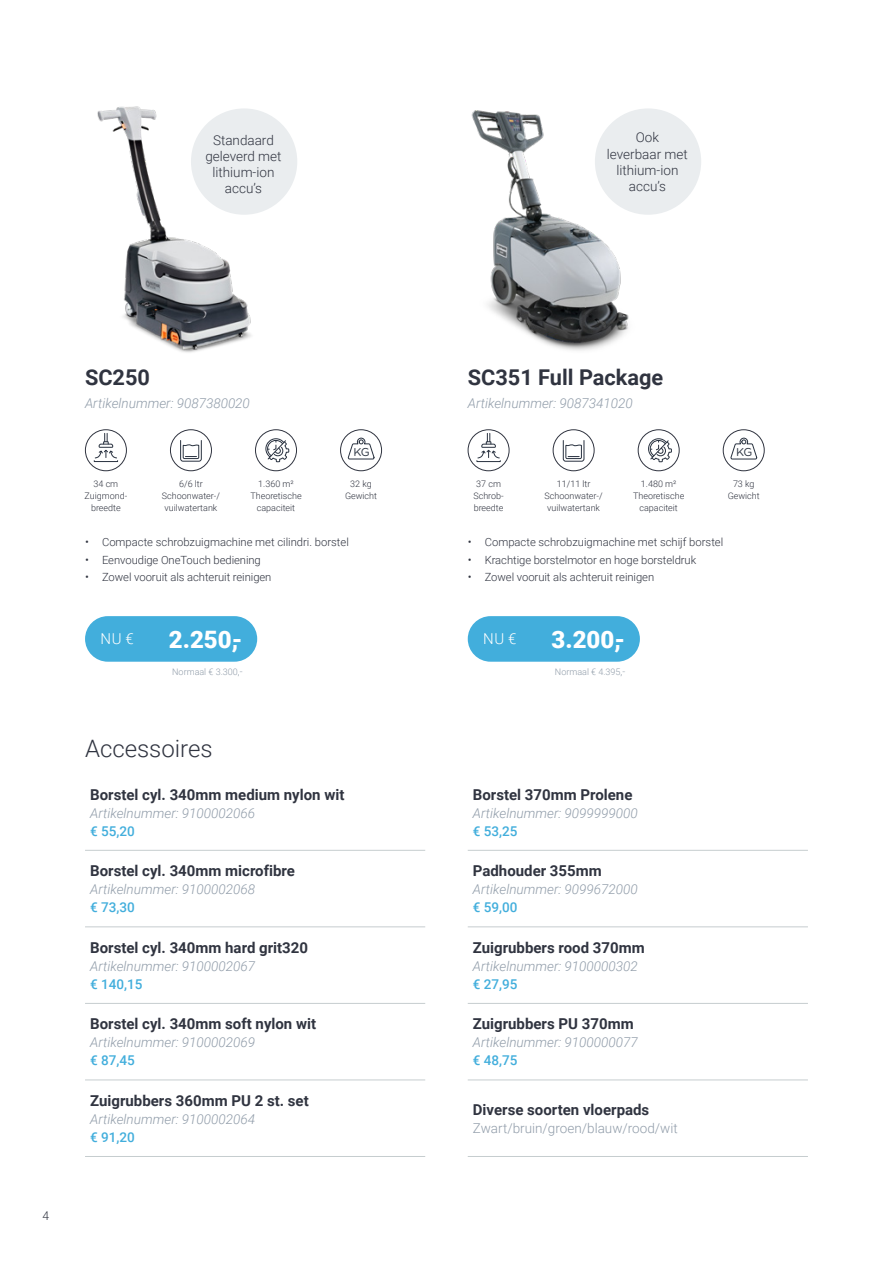
<style>
.page{position:relative;width:893px;height:1263px;background:#fff}
.page>*{position:absolute;margin:0;border:0;box-sizing:border-box;transform-origin:0 0}
.t1{font:900 24px "Roboto";color:#fff}
.t2{font:300 24px "Roboto";color:#303440}
.t3{font:700 21.75px "Roboto";color:#303440}
.t4{font:700 15px "Roboto";color:#303440}
.t5{font:300 15px "Roboto";color:#fff}
.t6{font:italic 300 13.5px "Roboto";color:#909ca9}
.t7{font:300 13.5px/16.2px "Roboto";color:#303440;text-align:center}
.t8{font:500 13.5px "Roboto";color:#42aedc}
.t9{font:300 13.5px "Roboto";color:#909ca9}
.t10{font:300 12px "Roboto";color:#303440}
.t11{font:11.4px "Gotham Rounded";color:#28313f}
.t12{font:300 11.25px "Roboto";letter-spacing:-.005em;color:#303440}
.t13{font:300 9px/12px "Roboto";color:#303440;text-align:center}
.t14{font:300 9px "Roboto";color:#909ca9}
.s1{font-size:12px}
.s2{font-size:9.9px}
</style>
<div class="page">
<img style="left:97px;top:106px;width:154px;height:247px">
<img style="left:471px;top:110px;width:158px;height:241px">
<hr style="left:85px;top:850px;width:340px;height:1px;background:#c6cdcf">
<hr style="left:85px;top:926px;width:340px;height:1px;background:#c6cdcf">
<hr style="left:85px;top:1003px;width:340px;height:1px;background:#c6cdcf">
<hr style="left:85px;top:1080px;width:340px;height:1px;background:#c6cdcf">
<hr style="left:85px;top:1156px;width:340px;height:1px;background:#c6cdcf">
<hr style="left:468px;top:850px;width:340px;height:1px;background:#c6cdcf">
<hr style="left:468px;top:926px;width:340px;height:1px;background:#c6cdcf">
<hr style="left:468px;top:1003px;width:340px;height:1px;background:#c6cdcf">
<hr style="left:468px;top:1080px;width:340px;height:1px;background:#c6cdcf">
<hr style="left:468px;top:1156px;width:340px;height:1px;background:#c6cdcf">
<svg style="left:180px;top:440px;width:22px;height:22px"></svg>
<div style="left:170px;top:429px;width:42px;height:42px;border:1px solid #303440;border-radius:50%"></div>
<svg style="left:265px;top:438px;width:25px;height:24px"></svg>
<div style="left:255px;top:429px;width:42px;height:42px;border:1px solid #303440;border-radius:50%"></div>
<svg style="left:347px;top:437px;width:28px;height:23px"></svg>
<div style="left:340px;top:429px;width:42px;height:42px;border:1px solid #303440;border-radius:50%"></div>
<div style="left:94px;top:460px;width:24px;height:2px;border:1px solid #28313f"></div>
<svg style="left:94px;top:433px;width:24px;height:26px"></svg>
<div style="left:85px;top:429px;width:42px;height:42px;border:1px solid #303440;border-radius:50%"></div>
<svg style="left:730px;top:437px;width:28px;height:23px"></svg>
<div style="left:723px;top:429px;width:42px;height:42px;border:1px solid #303440;border-radius:50%"></div>
<svg style="left:562px;top:440px;width:23px;height:22px"></svg>
<div style="left:553px;top:429px;width:41px;height:42px;border:1px solid #303440;border-radius:50%"></div>
<svg style="left:648px;top:438px;width:24px;height:25px"></svg>
<div style="left:638px;top:429px;width:42px;height:42px;border:1px solid #303440;border-radius:50%"></div>
<div style="left:476px;top:460px;width:25px;height:2px;border:1px solid #28313f"></div>
<svg style="left:477px;top:433px;width:23px;height:26px"></svg>
<div style="left:468px;top:429px;width:41px;height:42px;border:1px solid #303440;border-radius:50%"></div>
<div style="left:595px;top:108px;width:106px;height:107px;background:#eaedef;border-radius:50%"></div>
<div style="left:191px;top:108px;width:106px;height:107px;background:#eaedef;border-radius:50%"></div>
<div style="left:85px;top:616px;width:172px;height:46px;background:#42aedc;border-radius:23px"></div>
<div style="left:468px;top:616px;width:172px;height:46px;background:#42aedc;border-radius:23px"></div>
<p class="t7" style="left:205px;top:131px;width:78px">Standaard geleverd met lithium-ion accu’s</p>
<p class="t10" style="left:43px;top:1208px;width:8px">4</p>
<h2 class="t3" style="left:85px;top:362px;width:67px">SC250</h2>
<p class="t6" style="left:85px;top:394px;width:166px">Artikelnummer: 9087380020</p>
<p class="t11" style="left:353px;top:444px;width:18px">KG</p>
<p class="t13" style="left:162px;top:478px;width:60px">6/6 ltr<br>Schoonwater-/ vuilwatertank</p>
<p class="t13" style="left:250px;top:478px;width:53px">1.360 m²<br>Theoretische capaciteit</p>
<p class="t13" style="left:345px;top:478px;width:34px">32 kg<br>Gewicht</p>
<p class="t13" style="left:85px;top:478px;width:44px">34 cm<br>Zuigmond&shy;breedte</p>
<p class="t12" style="left:85px;top:534px;width:265px"><span class="s1">•</span> Compacte schrobzuigmachine met cilindri. borstel</p>
<p class="t12" style="left:85px;top:552px;width:177px"><span class="s1">•</span> Eenvoudige OneTouch bediening</p>
<p class="t12" style="left:85px;top:569px;width:188px"><span class="s1">•</span> Zowel vooruit als achteruit reinigen</p>
<p class="t5" style="left:101px;top:628px;width:35px">NU €</p>
<h1 class="t1" style="left:169px;top:622px;width:75px">2.250,-</h1>
<p class="t14" style="left:172px;top:665px;width:72px">Normaal € 3.300<span class="s2">,-</span></p>
<h1 class="t2" style="left:85px;top:731px;width:129px">Accessoires</h1>
<p class="t4" style="left:90px;top:784px;width:256px">Borstel cyl. 340mm medium nylon wit</p>
<p class="t6" style="left:90px;top:803px;width:166px">Artikelnummer: 9100002066</p>
<p class="t8" style="left:90px;top:821px;width:46px">€ 55,20</p>
<p class="t4" style="left:90px;top:860px;width:206px">Borstel cyl. 340mm microfibre</p>
<p class="t6" style="left:90px;top:880px;width:166px">Artikelnummer: 9100002068</p>
<p class="t8" style="left:90px;top:898px;width:46px">€ 73,30</p>
<p class="t4" style="left:90px;top:937px;width:219px">Borstel cyl. 340mm hard grit320</p>
<p class="t6" style="left:90px;top:956px;width:166px">Artikelnummer: 9100002067</p>
<p class="t8" style="left:90px;top:974px;width:54px">€ 140,15</p>
<p class="t4" style="left:90px;top:1013px;width:228px">Borstel cyl. 340mm soft nylon wit</p>
<p class="t6" style="left:90px;top:1033px;width:166px">Artikelnummer: 9100002069</p>
<p class="t8" style="left:90px;top:1051px;width:46px">€ 87,45</p>
<p class="t4" style="left:90px;top:1090px;width:220px">Zuigrubbers 360mm PU 2 st. set</p>
<p class="t6" style="left:90px;top:1109px;width:166px">Artikelnummer: 9100002064</p>
<p class="t8" style="left:90px;top:1127px;width:46px">€ 91,20</p>
<p class="t7" style="left:607px;top:129px;width:82px">Ook leverbaar met lithium-ion accu’s</p>
<h2 class="t3" style="left:468px;top:362px;width:197px">SC351 Full Package</h2>
<p class="t6" style="left:468px;top:394px;width:166px">Artikelnummer: 9087341020</p>
<p class="t11" style="left:736px;top:444px;width:18px">KG</p>
<p class="t13" style="left:544px;top:478px;width:60px">11/11 ltr<br>Schoonwater-/ vuilwatertank</p>
<p class="t12" style="left:468px;top:534px;width:257px"><span class="s1">•</span> Compacte schrobzuigmachine met schijf borstel</p>
<p class="t12" style="left:468px;top:552px;width:230px"><span class="s1">•</span> Krachtige borstelmotor en hoge borsteldruk</p>
<p class="t12" style="left:468px;top:569px;width:188px"><span class="s1">•</span> Zowel vooruit als achteruit reinigen</p>
<p class="t13" style="left:728px;top:478px;width:34px">73 kg<br>Gewicht</p>
<p class="t13" style="left:473px;top:478px;width:32px">37 cm<br>Schrob&shy;breedte</p>
<p class="t13" style="left:633px;top:478px;width:53px">1.480 m²<br>Theoretische capaciteit</p>
<p class="t5" style="left:483px;top:628px;width:35px">NU €</p>
<h1 class="t1" style="left:552px;top:622px;width:75px">3.200,-</h1>
<p class="t14" style="left:555px;top:665px;width:72px">Normaal € 4.395<span class="s2">,-</span></p>
<p class="t4" style="left:473px;top:784px;width:161px">Borstel 370mm Prolene</p>
<p class="t6" style="left:473px;top:803px;width:166px">Artikelnummer: 9099999000</p>
<p class="t8" style="left:473px;top:821px;width:46px">€ 53,25</p>
<p class="t4" style="left:473px;top:860px;width:130px">Padhouder 355mm</p>
<p class="t6" style="left:473px;top:880px;width:166px">Artikelnummer: 9099672000</p>
<p class="t8" style="left:473px;top:898px;width:46px">€ 59,00</p>
<p class="t4" style="left:473px;top:937px;width:173px">Zuigrubbers rood 370mm</p>
<p class="t6" style="left:473px;top:956px;width:166px">Artikelnummer: 9100000302</p>
<p class="t8" style="left:473px;top:974px;width:46px">€ 27,95</p>
<p class="t4" style="left:473px;top:1013px;width:162px">Zuigrubbers PU 370mm</p>
<p class="t6" style="left:473px;top:1033px;width:166px">Artikelnummer: 9100000077</p>
<p class="t8" style="left:473px;top:1051px;width:46px">€ 48,75</p>
<p class="t4" style="left:473px;top:1099px;width:178px">Diverse soorten vloerpads</p>
<p class="t9" style="left:473px;top:1118px;width:206px">Zwart/bruin/groen/blauw/rood/wit</p>
</div>
